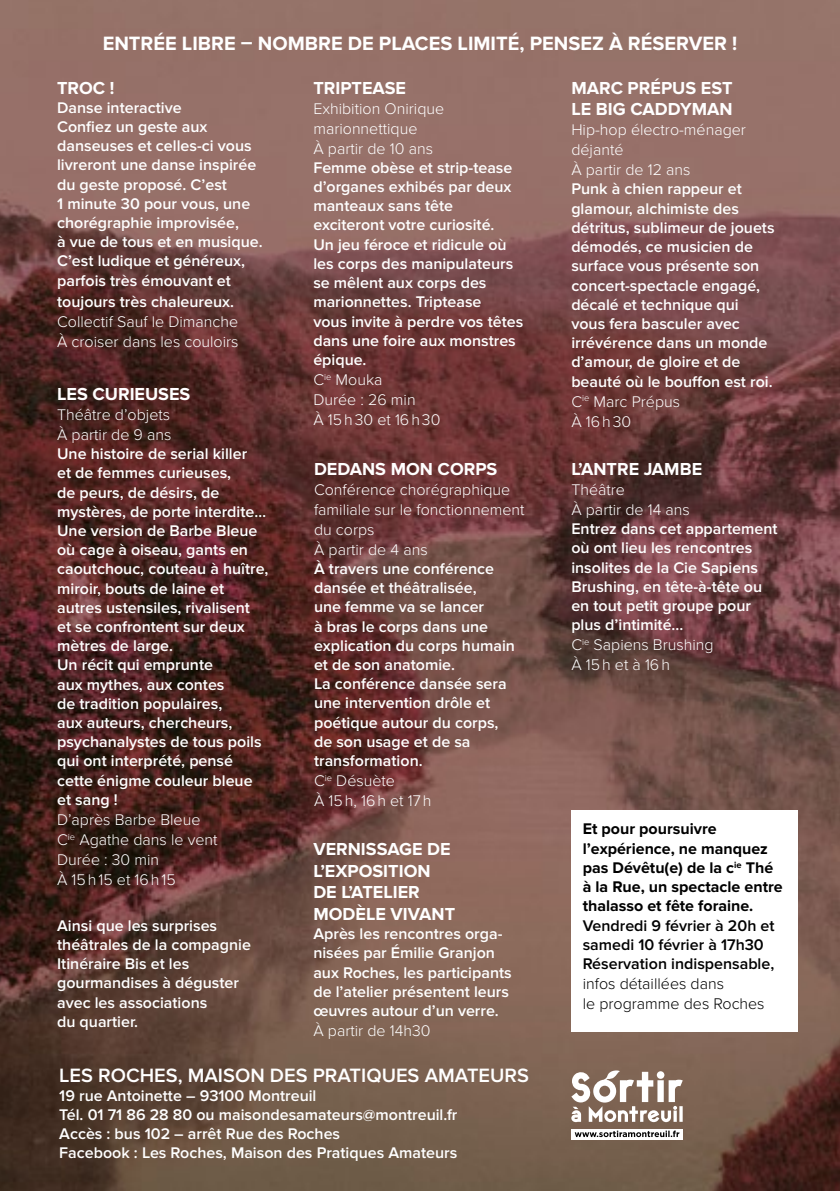
<style>
.page{position:relative;width:840px;height:1191px;background:#fff}
.page>*{position:absolute;margin:0;border:0;box-sizing:border-box;transform-origin:0 0}
.t1{font:700 20px "Proxima Nova";color:#fff}
.t2{font:600 20px "Proxima Nova";color:#fff}
.t3{font:700 18px/21.6px "Proxima Nova";color:#fff}
.t4{font:600 16px/19.4px "Proxima Nova";color:#fff}
.t5{font:300 16px/20px "Proxima Nova";color:#fff}
.t6{font:700 16px/19.2px "Proxima Nova";color:#000}
.t7{font:600 16px/19.2px "Proxima Nova";color:#000}
.t8{font:300 16px/20px "Proxima Nova";color:#000}
.s1{font-weight:300}
</style>
<div class="page">
<img style="left:0;top:0;width:839px;height:1191px">
<svg style="left:571px;top:1070px;width:111px;height:52px"></svg>
<div style="left:571px;top:1128px;width:111px;height:11px;background:#fff"></div>
<svg style="left:574px;top:1130px;width:105px;height:7px"></svg>
<div style="left:571px;top:810px;width:226px;height:222px;background:#fff"></div>
<p class="t1" style="left:103px;top:31px;width:635px">ENTRÉE LIBRE – NOMBRE DE PLACES LIMITÉ, PENSEZ À RÉSERVER !</p>
<p class="t3" style="left:57px;top:78px;width:59px">TROC !</p>
<p class="t4" style="left:57px;top:99px;width:207px">Danse interactive<br>Confiez un geste aux danseuses et celles-ci vous livreront une danse inspirée du geste proposé. C’est<br>1 minute 30 pour vous, une chorégraphie improvisée,<br>à vue de tous et en musique.<br>C’est ludique et généreux, parfois très émouvant et</p>
<p class="t4" style="left:57px;top:293px;width:178px">toujours très chaleureux.</p>
<p class="t5" style="left:57px;top:312px;width:183px">Collectif Sauf le Dimanche<br>À croiser dans les couloirs</p>
<p class="t3" style="left:571px;top:78px;width:163px">MARC PRÉPUS EST<br>LE BIG CADDYMAN</p>
<p class="t5" style="left:571px;top:120px;width:176px">Hip-hop électro-ménager déjanté<br>À partir de 12 ans</p>
<p class="t4" style="left:571px;top:180px;width:205px">Punk à chien rappeur et glamour, alchimiste des détritus, sublimeur de jouets démodés, ce musicien de surface vous présente son concert-spectacle engagé, décalé et technique qui vous fera basculer avec irrévérence dans un monde d’amour, de gloire et de beauté où le bouffon est roi.<br><span class="s1">C</span><sup>ie</sup> <span class="s1">Marc Prépus<br>À 16 h 30</span></p>
<p class="t3" style="left:571px;top:459px;width:132px">L’ANTRE JAMBE</p>
<p class="t5" style="left:571px;top:480px;width:120px">Théâtre<br>À partir de 14 ans</p>
<p class="t4" style="left:571px;top:520px;width:207px">Entrez dans cet appartement où ont lieu les rencontres insolites de la Cie Sapiens<br>Brushing, en tête-à-tête ou en tout petit groupe pour plus d’intimité...<br><span class="s1">C</span><sup>ie</sup> <span class="s1">Sapiens Brushing<br>À 15 h et à 16 h</span></p>
<p class="t3" style="left:313px;top:78px;width:94px">TRIPTEASE</p>
<p class="t5" style="left:313px;top:99px;width:132px">Exhibition Onirique marionnettique<br>À partir de 10 ans</p>
<p class="t4" style="left:313px;top:158px;width:211px">Femme obèse et strip-tease d’organes exhibés par deux manteaux sans tête exciteront votre curiosité.<br>Un jeu féroce et ridicule où les corps des manipulateurs se mêlent aux corps des marionnettes. Triptease<br>vous invite à perdre vos têtes dans une foire aux monstres épique.<br><span class="s1">C</span><sup>ie</sup> <span class="s1">Mouka<br>Durée : 26 min<br>À 15 h 30 et 16 h 30</span></p>
<p class="t3" style="left:314px;top:459px;width:185px">DEDANS MON CORPS</p>
<p class="t5" style="left:314px;top:480px;width:212px">Conférence chorégraphique familiale sur le fonctionnement du corps<br>À partir de 4 ans</p>
<p class="t4" style="left:314px;top:559px;width:202px">À travers une conférence dansée et théâtralisée,<br>une femme va se lancer<br>à bras le corps dans une explication du corps humain et de son anatomie.<br>La conférence dansée sera une intervention drôle et poétique autour du corps, de son usage et de sa transformation.<br><span class="s1">C</span><sup>ie</sup> <span class="s1">Désuète<br>À 15 h, 16 h et 17 h</span></p>
<p class="t3" style="left:57px;top:384px;width:135px">LES CURIEUSES</p>
<p class="t5" style="left:57px;top:405px;width:116px">Théâtre d’objets<br>À partir de 9 ans</p>
<p class="t4" style="left:57px;top:445px;width:213px">Une histoire de serial killer<br>et de femmes curieuses,<br>de peurs, de désirs, de mystères, de porte interdite…<br>Une version de Barbe Bleue où cage à oiseau, gants en caoutchouc, couteau à huître, miroir, bouts de laine et autres ustensiles, rivalisent<br>et se confrontent sur deux mètres de large.<br>Un récit qui emprunte<br>aux mythes, aux contes<br>de tradition populaires,<br>aux auteurs, chercheurs, psychanalystes de tous poils qui ont interprété, pensé cette énigme couleur bleue et sang !</p>
<p class="t5" style="left:57px;top:810px;width:162px">D’après Barbe Bleue<br>C<sup>ie</sup> Agathe dans le vent<br>Durée : 30 min<br>À 15 h 15 et 16 h 15</p>
<p class="t6" style="left:582px;top:820px;width:201px">Et pour poursuivre l’expérience, ne manquez pas Dévêtu(e) de la c<sup>ie</sup> Thé à la Rue, un spectacle entre thalasso et fête foraine.</p>
<p class="t7" style="left:582px;top:916px;width:193px">Vendredi 9 février à 20h et samedi 10 février à 17h30<br>Réservation indispensable,</p>
<p class="t8" style="left:582px;top:974px;width:183px">infos détaillées dans<br>le programme des Roches</p>
<p class="t3" style="left:313px;top:839px;width:143px">VERNISSAGE DE<br>L’EXPOSITION<br>DE L’ATELIER<br>MODÈLE VIVANT</p>
<p class="t4" style="left:313px;top:925px;width:200px">Après les rencontres orga&shy;nisées par Émilie Granjon aux Roches, les participants de l’atelier présentent leurs œuvres autour d’un verre.</p>
<p class="t5" style="left:313px;top:1021px;width:119px">À partir de 14h30</p>
<p class="t4" style="left:57px;top:916px;width:195px">Ainsi que les surprises théâtrales de la compagnie<br>Itinéraire Bis et les gourmandises à déguster avec les associations<br>du quartier.</p>
<p class="t2" style="left:59px;top:1063px;width:471px">LES ROCHES, MAISON DES PRATIQUES AMATEURS</p>
<p class="t4" style="left:59px;top:1086px;width:399px">19 rue Antoinette – 93100 Montreuil<br>Tél. 01 71 86 28 80 ou maisondesamateurs@montreuil.fr Accès : bus 102 – arrêt Rue des Roches<br>Facebook : Les Roches, Maison des Pratiques Amateurs</p>
</div>
